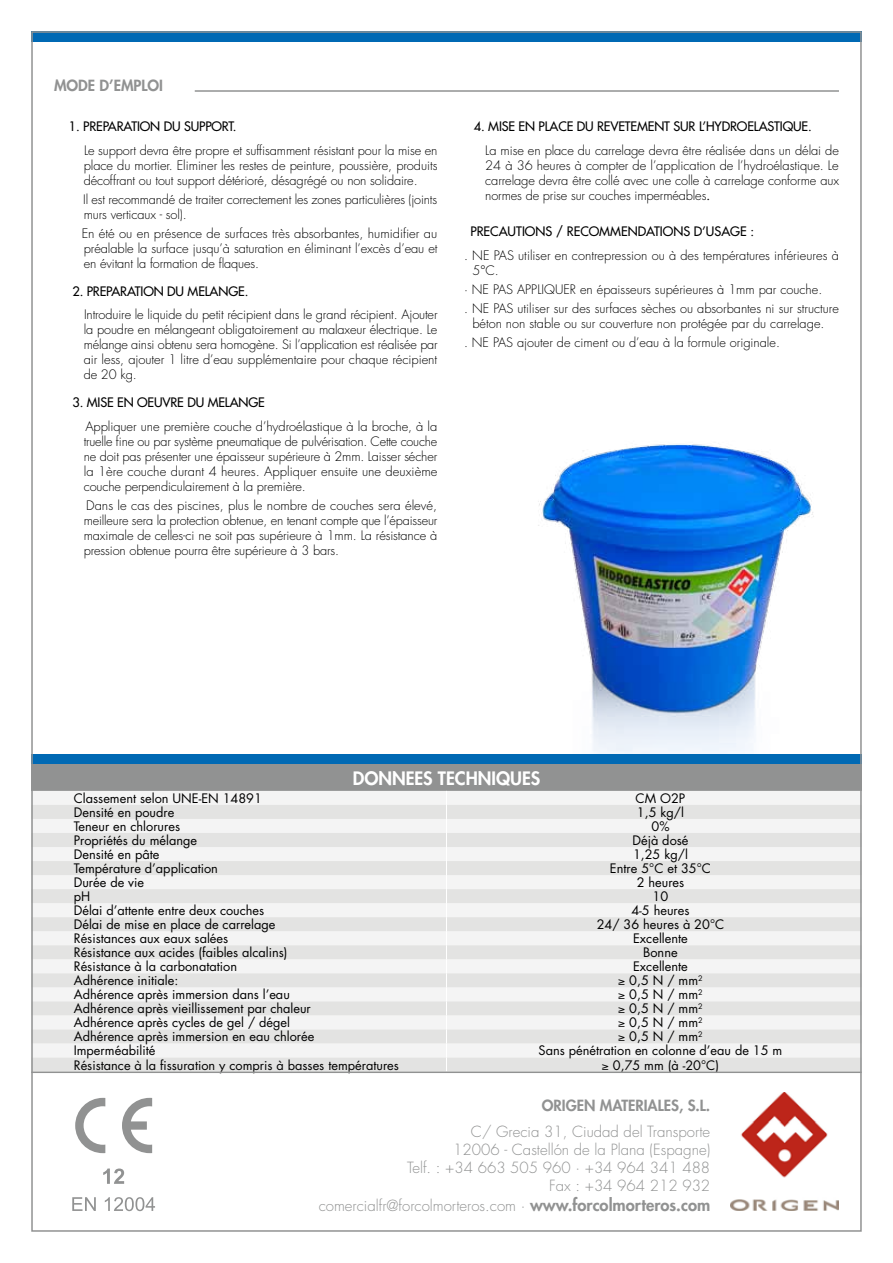
<style>
.page{position:relative;width:893px;height:1263px;background:#fff}
.page>*{position:absolute;margin:0;border:0;box-sizing:border-box;transform-origin:0 0}
.t1{font:800 18px "Futura";color:#fff}
.t2{font:300 15px/18px "Futura";color:#919292;text-align:right}
.t3{font:800 15px "Futura";color:#919292}
.t4{font:300 12.75px/15px "Futura";letter-spacing:-.005em;color:#000;text-align:justify}
.t5{font:12.75px "Futura";color:#000}
.t6{font:12.75px "Futura";letter-spacing:-.01em;color:#000}
.s1{font-weight:400}
.s2{font-weight:800;font-size:16.5px}
</style>
<div class="page">
<img style="left:538px;top:444px;width:276px;height:310px">
<div style="left:31px;top:754px;width:831px;height:10px;background:#0069b4"></div>
<div style="left:31px;top:31px;width:831px;height:10px;background:#0069b4"></div>
<div style="left:31px;top:764px;width:831px;height:27px;background:#919292"></div>
<div style="left:34px;top:791px;width:825px;height:14px;background:#f4f4f4"></div>
<svg style="left:34px;top:805px;width:825px;height:266px;fill:#e6e6e5"></svg>
<svg style="left:446px;top:791px;width:1px;height:280px"></svg>
<hr style="left:31px;top:1071px;width:831px;height:2px;background:#919292">
<hr style="left:195px;top:90px;width:644px;height:2px;background:#919292">
<img style="left:731px;top:1093px;width:108px;height:117px">
<svg style="left:75px;top:1098px;width:30px;height:55px"></svg>
<svg style="left:122px;top:1098px;width:30px;height:55px"></svg>
<svg style="left:103px;top:1168px;width:21px;height:16px"></svg>
<svg style="left:72px;top:1197px;width:83px;height:14px"></svg>
<p class="t3" style="left:54px;top:75px;width:111px">MODE D’EMPLOI</p>
<p class="t6" style="left:69px;top:118px;width:169px">1. PREPARATION DU SUPPORT.</p>
<p class="t4" style="left:84px;top:143px;width:355px">Le support devra être propre et suffisamment résistant pour la mise en place du mortier. Eliminer les restes de peinture, poussière, produits décoffrant ou tout support détérioré, désagrégé ou non solidaire.</p>
<p class="t4" style="left:83px;top:192px;width:355px">Il est recommandé de traiter correctement les zones particulières (joints murs verticaux - sol).</p>
<p class="t4" style="left:82px;top:226px;width:357px">En été ou en présence de surfaces très absorbantes, humidifier au préalable la surface jusqu’à saturation en éliminant l’excès d’eau et en évitant la formation de flaques.</p>
<p class="t6" style="left:72px;top:283px;width:177px">2. PREPARATION DU MELANGE.</p>
<p class="t4" style="left:84px;top:307px;width:355px">Introduire le liquide du petit récipient dans le grand récipient. Ajouter la poudre en mélangeant obligatoirement au malaxeur électrique. Le mélange ainsi obtenu sera homogène. Si l’application est réalisée par air less, ajouter 1 litre d’eau supplémentaire pour chaque récipient de 20 kg.</p>
<p class="t6" style="left:72px;top:394px;width:194px">3. MISE EN OEUVRE DU MELANGE</p>
<p class="t4" style="left:84px;top:419px;width:355px">Appliquer une première couche d’hydroélastique à la broche, à la truelle fine ou par système pneumatique de pulvérisation. Cette couche ne doit pas présenter une épaisseur supérieure à 2mm. Laisser sécher la 1ère couche durant 4 heures. Appliquer ensuite une deuxième couche perpendiculairement à la première.</p>
<p class="t4" style="left:84px;top:498px;width:355px">Dans le cas des piscines, plus le nombre de couches sera élevé, meilleure sera la protection obtenue, en tenant compte que l’épaisseur maximale de celles-ci ne soit pas supérieure à 1mm. La résistance à pression obtenue pourra être supérieure à 3 bars.</p>
<p class="t6" style="left:474px;top:118px;width:339px">4. MISE EN PLACE DU REVETEMENT SUR L’HYDROELASTIQUE.</p>
<p class="t4" style="left:485px;top:143px;width:355px">La mise en place du carrelage devra être réalisée dans un délai de 24 à 36 heures à compter de l’application de l’hydroélastique. Le carrelage devra être collé avec une colle à carrelage conforme aux normes de prise sur couches imperméables<span class="s1">.</span></p>
<p class="t6" style="left:470px;top:223px;width:285px">PRECAUTIONS / RECOMMENDATIONS D’USAGE :</p>
<p class="t4" style="left:472px;top:248px;width:368px;text-indent:-9px">. NE PAS utiliser en contrepression ou à des températures inférieures à<br>5°C.</p>
<p class="t4" style="left:464px;top:280px;width:376px;line-height:19.2px">· NE PAS APPLIQUER en épaisseurs supérieures à 1mm par couche.<br>. NE PAS utiliser sur des surfaces sèches ou absorbantes ni sur structure</p>
<p class="t4" style="left:464px;top:314px;width:362px;line-height:19.2px;text-indent:9px">béton non stable ou sur couverture non protégée par du carrelage. . NE PAS ajouter de ciment ou d’eau à la formule originale.</p>
<h1 class="t1" style="left:353px;top:766px;width:189px">DONNEES TECHNIQUES</h1>
<p class="t5" style="left:74px;top:789px;width:190px">Classement selon UNE-EN 14891</p>
<p class="t5" style="left:636px;top:789px;width:51px">CM O2P</p>
<p class="t5" style="left:74px;top:803px;width:102px">Densité en poudre</p>
<p class="t5" style="left:637px;top:803px;width:49px">1,5 kg/l</p>
<p class="t5" style="left:74px;top:817px;width:108px">Teneur en chlorures</p>
<p class="t5" style="left:651px;top:817px;width:20px">0%</p>
<p class="t5" style="left:74px;top:831px;width:125px">Propriétés du mélange</p>
<p class="t5" style="left:632px;top:831px;width:58px">Déjà dosé</p>
<p class="t5" style="left:74px;top:845px;width:87px">Densité en pâte</p>
<p class="t5" style="left:633px;top:845px;width:56px">1,25 kg/l</p>
<p class="t5" style="left:74px;top:860px;width:146px">Température d’application</p>
<p class="t5" style="left:610px;top:860px;width:102px">Entre 5°C et 35°C</p>
<p class="t5" style="left:74px;top:874px;width:72px">Durée de vie</p>
<p class="t5" style="left:637px;top:874px;width:49px">2 heures</p>
<p class="t5" style="left:74px;top:888px;width:18px">pH</p>
<p class="t5" style="left:653px;top:888px;width:17px">10</p>
<p class="t5" style="left:74px;top:902px;width:192px">Délai d’attente entre deux couches</p>
<p class="t5" style="left:631px;top:902px;width:60px">4-5 heures</p>
<p class="t5" style="left:74px;top:916px;width:203px">Délai de mise en place de carrelage</p>
<p class="t5" style="left:597px;top:916px;width:129px">24/ 36 heures à 20°C</p>
<p class="t5" style="left:74px;top:930px;width:156px">Résistances aux eaux salées</p>
<p class="t5" style="left:633px;top:930px;width:56px">Excellente</p>
<p class="t5" style="left:74px;top:944px;width:215px">Résistance aux acides (faibles alcalins)</p>
<p class="t5" style="left:643px;top:944px;width:36px">Bonne</p>
<p class="t5" style="left:74px;top:958px;width:165px">Résistance à la carbonatation</p>
<p class="t5" style="left:633px;top:958px;width:56px">Excellente</p>
<p class="t5" style="left:74px;top:972px;width:106px">Adhérence initiale:</p>
<p class="t5" style="left:618px;top:972px;width:86px">≥ 0,5 N / mm<sup>2</sup></p>
<p class="t5" style="left:74px;top:986px;width:218px">Adhérence après immersion dans l’eau</p>
<p class="t5" style="left:618px;top:986px;width:86px">≥ 0,5 N / mm<sup>2</sup></p>
<p class="t5" style="left:74px;top:1000px;width:239px">Adhérence après vieillissement par chaleur</p>
<p class="t5" style="left:618px;top:1000px;width:86px">≥ 0,5 N / mm<sup>2</sup></p>
<p class="t5" style="left:74px;top:1014px;width:218px">Adhérence après cycles de gel / dégel</p>
<p class="t5" style="left:618px;top:1014px;width:86px">≥ 0,5 N / mm<sup>2</sup></p>
<p class="t5" style="left:74px;top:1028px;width:242px">Adhérence après immersion en eau chlorée</p>
<p class="t5" style="left:618px;top:1028px;width:86px">≥ 0,5 N / mm<sup>2</sup></p>
<p class="t5" style="left:74px;top:1042px;width:83px">Imperméabilité</p>
<p class="t5" style="left:539px;top:1042px;width:245px">Sans pénétration en colonne d’eau de 15 m</p>
<p class="t5" style="left:74px;top:1056px;width:327px">Résistance à la fissuration y compris à basses températures</p>
<p class="t5" style="left:602px;top:1056px;width:119px">≥ 0,75 mm (à -20°C)</p>
<p class="t3" style="left:542px;top:1095px;width:170px">ORIGEN MATERIALES, S.L.</p>
<p class="t2" style="left:407px;top:1123px;width:305px">C/ Grecia 31, Ciudad del Transporte<br>12006 - Castellón de la Plana (Espagne)<br>Telf. : +34 663 505 960 · +34 964 341 488<br>Fax : +34 964 212 932</p>
<p class="t2" style="left:319px;top:1197px;width:393px">comercialfr@forcolmorteros.com · <span class="s2">www.forcolmorteros.com</span></p>
</div>
